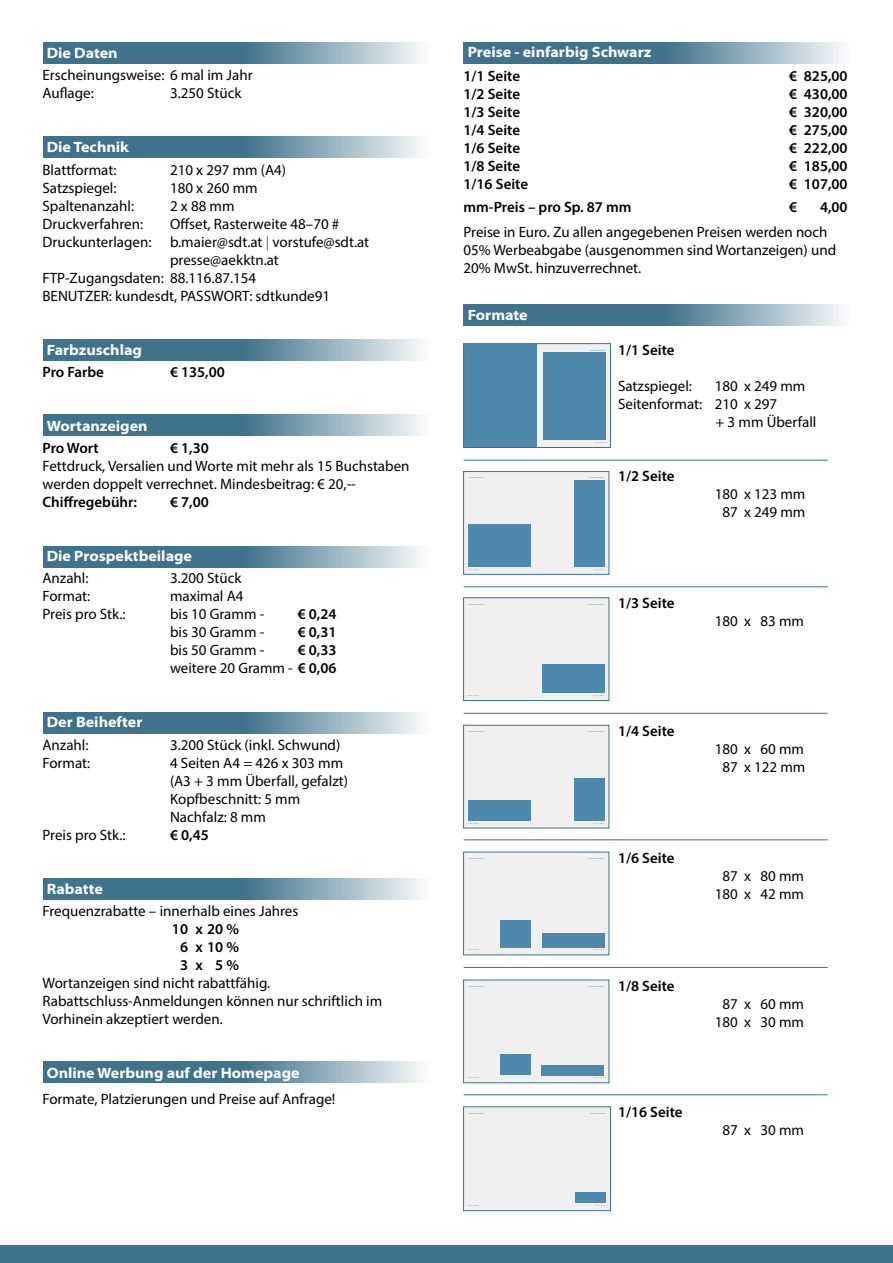
<style>
.page{position:relative;width:893px;height:1263px;background:#fff}
.page>*{position:absolute;margin:0;border:0;box-sizing:border-box;transform-origin:0 0}
.t1{font:15px/18px "Myriad Pro";color:#000}
.t2{font:600 15px/18px "Myriad Pro";color:#000;text-align:center}
.t3{font:700 semi-expanded 15px "Myriad Pro";color:#fff}
.s1{color:#40728c}
.s2{font-weight:600}
</style>
<div class="page">
<svg style="left:463px;top:42px;width:380px;height:22px;background:#6990a5"></svg>
<svg style="left:463px;top:304px;width:380px;height:22px;background:#6990a5"></svg>
<svg style="left:43px;top:136px;width:379px;height:22px;background:#6a91a5"></svg>
<svg style="left:43px;top:339px;width:379px;height:22px;background:#6a91a5"></svg>
<svg style="left:43px;top:415px;width:379px;height:21px;background:#6a91a5"></svg>
<svg style="left:43px;top:546px;width:379px;height:21px;background:#6a91a5"></svg>
<svg style="left:43px;top:712px;width:379px;height:21px;background:#6a91a5"></svg>
<svg style="left:43px;top:1061px;width:379px;height:22px;background:#6a91a5"></svg>
<svg style="left:43px;top:878px;width:379px;height:21px;background:#6a91a5"></svg>
<svg style="left:43px;top:42px;width:379px;height:22px;background:#6a91a5"></svg>
<hr style="left:464px;top:460px;width:364px;height:1px;background:#40728c">
<hr style="left:464px;top:586px;width:364px;height:1px;background:#40728c">
<hr style="left:464px;top:713px;width:364px;height:1px;background:#40728c">
<hr style="left:464px;top:839px;width:364px;height:1px;background:#40728c">
<hr style="left:464px;top:967px;width:364px;height:1px;background:#40728c">
<hr style="left:464px;top:1094px;width:364px;height:1px;background:#40728c">
<div style="left:464px;top:344px;width:146px;height:103px;background:#f0f0f0"></div>
<div style="left:543px;top:353px;width:62px;height:87px;background:#5088ac"></div>
<div style="left:464px;top:344px;width:73px;height:103px;background:#5088ac"></div>
<div style="left:463px;top:343px;width:148px;height:105px;border:1px solid #40728c"></div>
<div style="left:464px;top:471px;width:145px;height:103px;background:#f0f0f0"></div>
<div style="left:574px;top:481px;width:30px;height:86px;background:#5088ac"></div>
<div style="left:468px;top:524px;width:63px;height:43px;background:#5088ac"></div>
<div style="left:463px;top:471px;width:146px;height:103px;border:1px solid #40728c"></div>
<div style="left:464px;top:725px;width:145px;height:103px;background:#f0f0f0"></div>
<div style="left:574px;top:778px;width:30px;height:43px;background:#5088ac"></div>
<div style="left:468px;top:800px;width:63px;height:21px;background:#5088ac"></div>
<div style="left:463px;top:725px;width:146px;height:103px;border:1px solid #40728c"></div>
<div style="left:464px;top:852px;width:145px;height:103px;background:#f0f0f0"></div>
<div style="left:542px;top:933px;width:62px;height:14px;background:#5088ac"></div>
<div style="left:501px;top:920px;width:30px;height:27px;background:#5088ac"></div>
<div style="left:464px;top:980px;width:145px;height:103px;background:#f0f0f0"></div>
<div style="left:501px;top:1054px;width:30px;height:21px;background:#5088ac"></div>
<div style="left:542px;top:1065px;width:62px;height:10px;background:#5088ac"></div>
<div style="left:463px;top:980px;width:146px;height:103px;border:1px solid #40728c"></div>
<div style="left:464px;top:598px;width:145px;height:102px;background:#f0f0f0"></div>
<div style="left:542px;top:664px;width:62px;height:29px;background:#5088ac"></div>
<div style="left:463px;top:598px;width:146px;height:103px;border:1px solid #40728c"></div>
<div style="left:464px;top:1107px;width:146px;height:104px;background:#f0f0f0"></div>
<div style="left:575px;top:1193px;width:31px;height:10px;background:#5088ac"></div>
<div style="left:463px;top:1107px;width:148px;height:104px;border:1px solid #40728c"></div>
<div style="left:0;top:1246px;width:893px;height:17px;background:#40728c"></div>
<p class="t3" style="left:47px;top:44px;width:72px">Die Daten</p>
<p class="t1" style="left:43px;top:66px;width:212px">Erscheinungsweise: 6 mal im Jahr<br>Auflage:</p>
<p class="t1" style="left:170px;top:84px;width:73px">3.250 Stück</p>
<p class="t3" style="left:47px;top:139px;width:84px">Die Technik</p>
<p class="t1" style="left:43px;top:160px;width:75px">Blattformat:</p>
<p class="t1" style="left:170px;top:160px;width:118px">210 x 297 mm (A4)</p>
<p class="t1" style="left:43px;top:178px;width:76px">Satzspiegel:</p>
<p class="t1" style="left:170px;top:178px;width:89px">180 x 260 mm</p>
<p class="t1" style="left:43px;top:196px;width:93px">Spaltenanzahl:</p>
<p class="t1" style="left:170px;top:196px;width:66px">2 x 88 mm</p>
<p class="t1" style="left:43px;top:214px;width:102px">Druckverfahren:</p>
<p class="t1" style="left:170px;top:214px;width:171px">Offset, Rasterweite 48–70 #</p>
<p class="t1" style="left:43px;top:232px;width:328px">Druckunterlagen: b.maier@sdt.at <span class="s1">|</span> vorstufe@sdt.at</p>
<p class="t1" style="left:170px;top:250px;width:110px">presse@aekktn.at</p>
<p class="t1" style="left:43px;top:268px;width:215px">FTP-Zugangsdaten: 88.116.87.154</p>
<p class="t1" style="left:43px;top:286px;width:289px">BENUTZER: kundesdt, PASSWORT: sdtkunde91</p>
<p class="t3" style="left:47px;top:341px;width:97px">Farbzuschlag</p>
<p class="t2" style="left:43px;top:362px;width:63px">Pro Farbe</p>
<p class="t2" style="left:170px;top:362px;width:56px">€ 135,00</p>
<p class="t3" style="left:47px;top:417px;width:102px">Wortanzeigen</p>
<p class="t2" style="left:43px;top:439px;width:58px">Pro Wort</p>
<p class="t2" style="left:170px;top:439px;width:40px">€ 1,30</p>
<p class="t1" style="left:43px;top:457px;width:369px">Fettdruck, Versalien und Worte mit mehr als 15 Buchstaben werden doppelt verrechnet. Mindesbeitrag: € 20,--</p>
<p class="t2" style="left:43px;top:493px;width:96px">Chiffregebühr:</p>
<p class="t2" style="left:170px;top:493px;width:40px">€ 7,00</p>
<p class="t3" style="left:47px;top:547px;width:147px">Die Prospektbeilage</p>
<p class="t1" style="left:43px;top:569px;width:48px">Anzahl:</p>
<p class="t1" style="left:170px;top:569px;width:73px">3.200 Stück</p>
<p class="t1" style="left:43px;top:587px;width:49px">Format:</p>
<p class="t1" style="left:170px;top:587px;width:75px">maximal A4</p>
<p class="t1" style="left:43px;top:605px;width:85px">Preis pro Stk.:</p>
<p class="t1" style="left:170px;top:605px;width:96px">bis 10 Gramm -</p>
<p class="t2" style="left:298px;top:605px;width:40px">€ 0,24</p>
<p class="t1" style="left:170px;top:623px;width:96px">bis 30 Gramm -</p>
<p class="t2" style="left:298px;top:623px;width:40px">€ 0,31</p>
<p class="t1" style="left:170px;top:641px;width:96px">bis 50 Gramm -</p>
<p class="t1" style="left:170px;top:641px;width:168px;text-align:right"><span class="s2">€ 0,33<br></span>weitere 20 Gramm - <span class="s2">€ 0,06</span></p>
<p class="t3" style="left:47px;top:714px;width:97px">Der Beihefter</p>
<p class="t1" style="left:43px;top:735px;width:48px">Anzahl:</p>
<p class="t1" style="left:170px;top:735px;width:172px">3.200 Stück (inkl. Schwund)</p>
<p class="t1" style="left:43px;top:753px;width:49px">Format:</p>
<p class="t1" style="left:170px;top:753px;width:179px">4 Seiten A4 = 426 x 303 mm (A3 + 3 mm Überfall, gefalzt)<br>Kopfbeschnitt: 5 mm<br>Nachfalz: 8 mm</p>
<p class="t1" style="left:43px;top:825px;width:85px">Preis pro Stk.:</p>
<p class="t2" style="left:170px;top:825px;width:40px">€ 0,45</p>
<p class="t3" style="left:47px;top:880px;width:58px">Rabatte</p>
<p class="t1" style="left:43px;top:901px;width:257px">Frequenzrabatte – innerhalb eines Jahres</p>
<p class="t2" style="left:172px;top:919px;width:69px">10 x 20 %<br>6 x 10 %<br>3 x 5 %</p>
<p class="t1" style="left:43px;top:973px;width:341px">Wortanzeigen sind nicht rabattfähig.<br>Rabattschluss-Anmeldungen können nur schriftlich im<br>Vorhinein akzeptiert werden.</p>
<p class="t3" style="left:47px;top:1064px;width:254px">Online Werbung auf der Homepage</p>
<p class="t1" style="left:43px;top:1090px;width:294px">Formate, Platzierungen und Preise auf Anfrage!</p>
<p class="t3" style="left:468px;top:44px;width:185px">Preise - einfarbig Schwarz</p>
<p class="t2" style="left:463px;top:67px;width:58px">1/1 Seite</p>
<p class="t2" style="left:789px;top:67px;width:60px">€ 825,00</p>
<p class="t2" style="left:463px;top:85px;width:58px">1/2 Seite</p>
<p class="t2" style="left:789px;top:85px;width:60px">€ 430,00</p>
<p class="t2" style="left:463px;top:103px;width:58px">1/3 Seite</p>
<p class="t2" style="left:789px;top:103px;width:60px">€ 320,00</p>
<p class="t2" style="left:463px;top:121px;width:58px">1/4 Seite</p>
<p class="t2" style="left:789px;top:121px;width:60px">€ 275,00</p>
<p class="t2" style="left:463px;top:139px;width:58px">1/6 Seite</p>
<p class="t2" style="left:789px;top:139px;width:60px">€ 222,00</p>
<p class="t2" style="left:463px;top:157px;width:58px">1/8 Seite</p>
<p class="t2" style="left:789px;top:157px;width:60px">€ 185,00</p>
<p class="t2" style="left:463px;top:175px;width:66px">1/16 Seite</p>
<p class="t2" style="left:789px;top:175px;width:60px">€ 107,00</p>
<p class="t2" style="left:463px;top:197px;width:170px">mm-Preis – pro Sp. 87 mm</p>
<p class="t2" style="left:789px;top:197px;width:10px">€</p>
<p class="t2" style="left:820px;top:197px;width:29px">4,00</p>
<p class="t1" style="left:463px;top:222px;width:374px">Preise in Euro. Zu allen angegebenen Preisen werden noch<br>05% Werbeabgabe (ausgenommen sind Wortanzeigen) und<br>20% MwSt. hinzuverrechnet.</p>
<p class="t3" style="left:468px;top:306px;width:61px">Formate</p>
<p class="t2" style="left:618px;top:340px;width:58px">1/1 Seite</p>
<p class="t1" style="left:618px;top:376px;width:76px">Satzspiegel:</p>
<p class="t1" style="left:715px;top:376px;width:92px">180 x 249 mm</p>
<p class="t1" style="left:618px;top:394px;width:161px">Seitenformat: 210 x 297</p>
<p class="t1" style="left:715px;top:412px;width:102px">+ 3 mm Überfall</p>
<p class="t2" style="left:618px;top:466px;width:58px">1/2 Seite</p>
<p class="t2" style="left:618px;top:594px;width:58px">1/3 Seite</p>
<p class="t1" style="left:715px;top:484px;width:92px;text-align:center">180 x 123 mm<br>87 x 249 mm</p>
<p class="t1" style="left:715px;top:612px;width:91px">180 x 83 mm</p>
<p class="t2" style="left:618px;top:721px;width:58px">1/4 Seite</p>
<p class="t2" style="left:618px;top:849px;width:58px">1/6 Seite</p>
<p class="t2" style="left:618px;top:976px;width:58px">1/8 Seite</p>
<p class="t2" style="left:618px;top:1102px;width:66px">1/16 Seite</p>
<p class="t1" style="left:715px;top:739px;width:92px;text-align:center">180 x 60 mm<br>87 x 122 mm</p>
<p class="t1" style="left:715px;top:867px;width:91px;text-align:center">87 x 80 mm<br>180 x 42 mm</p>
<p class="t1" style="left:715px;top:994px;width:91px;text-align:center">87 x 60 mm<br>180 x 30 mm</p>
<p class="t1" style="left:723px;top:1120px;width:83px">87 x 30 mm</p>
</div>
